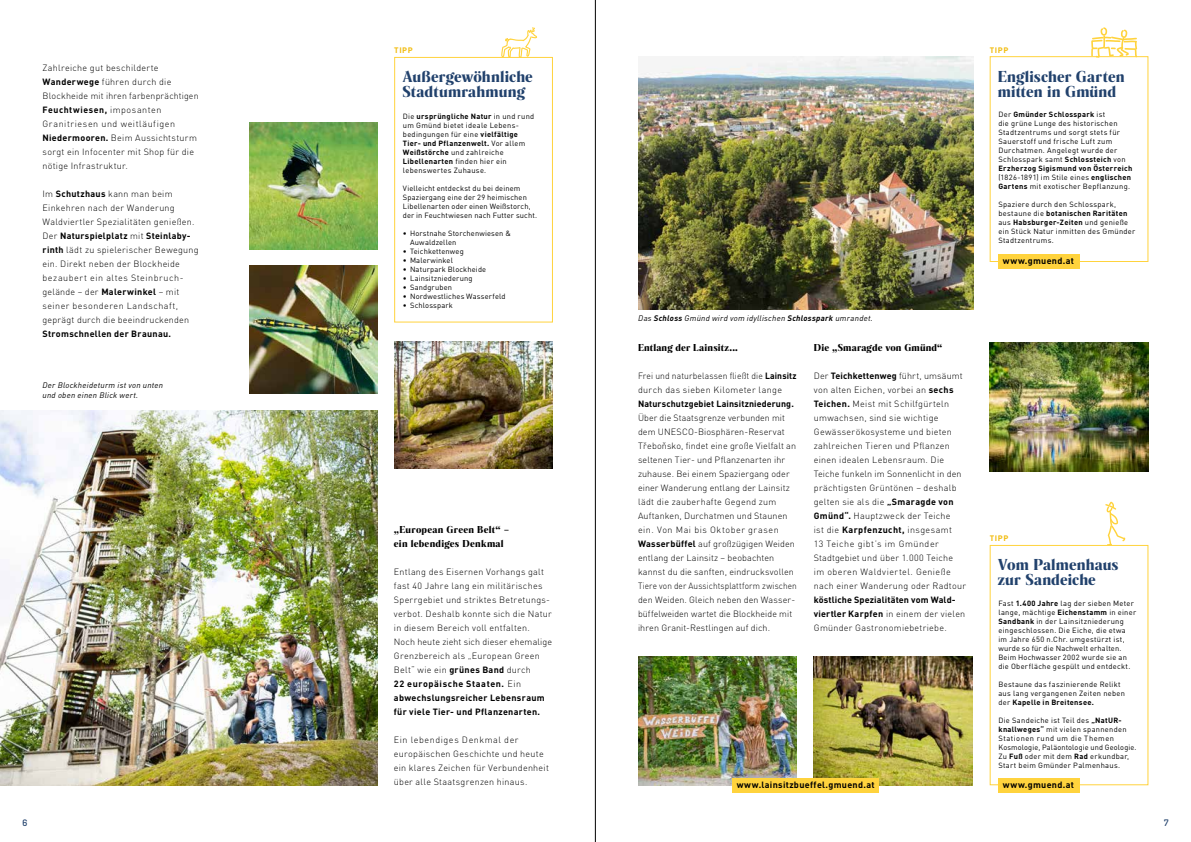
<style>
.page{position:relative;width:1191px;height:842px;background:#fff}
.page>*{position:absolute;margin:0;border:0;box-sizing:border-box;transform-origin:0 0}
.t1{font:900 15px/15px "Rando Display";letter-spacing:.005em;color:#21416c}
.t2{font:900 9.5px/14px "Rando Display";letter-spacing:.025em;color:#000}
.t3{font:300 9px/14px "DIN Pro";letter-spacing:.03em;color:#000}
.t4{font:300 9px/14px "DIN Pro";letter-spacing:.01em;color:#000}
.t5{font:700 9px "DIN Pro";letter-spacing:.03em;color:#000}
.t6{font:700 9px/14px "DIN Pro";letter-spacing:.01em;color:#000}
.t7{font:300 9px/14px "DIN Pro";letter-spacing:.03em;color:#000;scale:.95 1}
.t8{font:600 9px "Dosis";color:#21416c}
.t9{font:italic 8px/9.6px "DIN Pro";letter-spacing:.035em;color:#000}
.t10{font:700 7.9px "DIN Pro";letter-spacing:.08em;color:#f1bb0c}
.t11{font:7.5px/9px "DIN Pro";letter-spacing:.035em;color:#000}
.t12{font:7.5px "DIN Pro";letter-spacing:.015em;color:#000}
.s1{font-weight:700}
.s2{font-weight:300}
</style>
<div class="page">
<img style="left:638px;top:57px;width:335px;height:252px">
<img style="left:638px;top:656px;width:159px;height:129px">
<img style="left:814px;top:656px;width:158px;height:129px">
<img style="left:990px;top:343px;width:158px;height:129px">
<div style="left:989px;top:56px;width:159px;height:206px;border:1px solid #ffd33d"></div>
<svg style="left:1091px;top:27px;width:46px;height:31px"></svg>
<div style="left:998px;top:254px;width:82px;height:14px;background:#ffd33d"></div>
<div style="left:732px;top:778px;width:146px;height:14px;background:#ffd33d"></div>
<div style="left:989px;top:545px;width:159px;height:240px;border:1px solid #ffd33d"></div>
<div style="left:998px;top:778px;width:82px;height:14px;background:#ffd33d"></div>
<img style="left:0;top:410px;width:377px;height:375px">
<hr style="left:595px;top:0;width:1px;height:842px;background:#000">
<img style="left:249px;top:122px;width:128px;height:128px">
<img style="left:249px;top:266px;width:128px;height:127px">
<img style="left:394px;top:341px;width:159px;height:128px">
<div style="left:394px;top:57px;width:159px;height:266px;border:1px solid #ffd33d"></div>
<svg style="left:1105px;top:502px;width:20px;height:44px"></svg>
<svg style="left:501px;top:27px;width:36px;height:31px"></svg>
<p class="t3" style="left:43px;top:60px;width:158px">Zahlreiche gut beschilderte<br><span class="s1">Wanderwege</span> führen durch die<br>Blockheide mit ihren farbenprächtigen<br><span class="s1">Feuchtwiesen,</span> imposanten<br>Granitriesen und weitläufigen<br><span class="s1">Niedermooren.</span> Beim Aussichtsturm sorgt ein Infocenter mit Shop für die nötige Infrastruktur.</p>
<p class="t3" style="left:43px;top:186px;width:158px">Im <span class="s1">Schutzhaus</span> kann man beim Einkehren nach der Wanderung Waldviertler Spezialitäten genießen.<br>Der <span class="s1">Naturspielplatz</span> mit <span class="s1">Steinlaby&shy;rinth</span> lädt zu spielerischer Bewegung ein. Direkt neben der Blockheide bezaubert ein altes Steinbruch&shy;gelände – der <span class="s1">Malerwinkel</span> – mit seiner besonderen Landschaft, geprägt durch die beeindruckenden</p>
<p class="t5" style="left:43px;top:327px;width:130px">Stromschnellen der Braunau.</p>
<p class="t9" style="left:43px;top:380px;width:122px">Der Blockheideturm ist von unten und oben einen Blick wert.</p>
<p class="t10" style="left:394px;top:45px;width:20px">TIPP</p>
<h1 class="t1" style="left:402px;top:69px;width:132px">Außergewöhnliche<br>Stadtumrahmung</h1>
<p class="t11" style="left:403px;top:112px;width:133px">Die <span class="s1">ursprüngliche Natur</span> in und rund um Gmünd bietet ideale Lebens&shy;bedingungen für eine <span class="s1">vielfältige<br>Tier- und Pflanzenwelt.</span> Vor allem<br><span class="s1">Weißstörche</span> und zahlreiche<br><span class="s1">Libellenarten</span> finden hier ein lebenswertes Zuhause.</p>
<p class="t11" style="left:403px;top:184px;width:136px">Vielleicht entdeckst du bei deinem Spaziergang eine der 29 heimischen Libellenarten oder einen Weißstorch, der in Feuchtwiesen nach Futter sucht.</p>
<p class="t11" style="left:410px;top:229px;width:102px;text-indent:-7px">• Horstnahe Storchenwiesen &amp;<br>Auwaldzellen</p>
<p class="t12" style="left:403px;top:246px;width:62px">• Teichkettenweg</p>
<p class="t12" style="left:403px;top:255px;width:51px">• Malerwinkel</p>
<p class="t11" style="left:403px;top:265px;width:85px">• Naturpark Blockheide</p>
<p class="t11" style="left:403px;top:274px;width:71px">• Lainsitzniederung</p>
<p class="t11" style="left:403px;top:283px;width:51px">• Sandgruben</p>
<p class="t11" style="left:403px;top:292px;width:104px">• Nordwestliches Wasserfeld</p>
<p class="t11" style="left:403px;top:301px;width:52px">• Schlosspark</p>
<p class="t2" style="left:394px;top:522px;width:117px">„European Green Belt“ – ein lebendiges Denkmal</p>
<p class="t3" style="left:394px;top:564px;width:160px">Entlang des Eisernen Vorhangs galt fast 40 Jahre lang ein militärisches Sperrgebiet und striktes Betretungs&shy;verbot. Deshalb konnte sich die Natur in diesem Bereich voll entfalten.<br>Noch heute zieht sich dieser ehemalige Grenzbereich als „European Green Belt“ wie ein <span class="s1">grünes Band</span> durch<br><span class="s1">22 europäische Staaten.</span> Ein <span class="s1">abwechslungsreicher Lebensraum für viele Tier- und Pflanzenarten.</span></p>
<p class="t3" style="left:394px;top:732px;width:157px">Ein lebendiges Denkmal der europäischen Geschichte und heute ein klares Zeichen für Verbundenheit über alle Staatsgrenzen hinaus.</p>
<p class="t9" style="left:638px;top:313px;width:236px">Das <span class="s1">Schloss</span> Gmünd wird vom idyllischen <span class="s1">Schlosspark</span> umrandet.</p>
<p class="t2" style="left:638px;top:340px;width:101px">Entlang der Lainsitz...</p>
<p class="t7" style="left:638px;top:368px;width:168px">Frei und naturbelassen fließt die <span class="s1">Lainsitz </span>durch das sieben Kilometer lange</p>
<p class="t5" style="left:638px;top:397px;width:157px">Naturschutzgebiet Lainsitzniederung.</p>
<p class="t4" style="left:638px;top:410px;width:160px">Über die Staatsgrenze verbunden mit dem UNESCO-Biosphären-Reservat Třeboňsko, findet eine große Vielfalt an seltenen Tier- und Pflanzenarten ihr zuhause. Bei einem Spaziergang oder einer Wanderung entlang der Lainsitz lädt die zauberhafte Gegend zum Auftanken, Durchatmen und Staunen ein. Von Mai bis Oktober grasen <span class="s1">Wasserbüffel</span> auf großzügigen Weiden entlang der Lainsitz – beobachten kannst du die sanften, eindrucksvollen Tiere von der Aussichtsplattform zwischen den Weiden. Gleich neben den Wasser&shy;büffelweiden wartet die Blockheide mit ihren Granit-Restlingen auf dich.</p>
<p class="t2" style="left:814px;top:340px;width:130px">Die „Smaragde von Gmünd“</p>
<p class="t3" style="left:814px;top:368px;width:154px">Der <span class="s1">Teichkettenweg</span> führt, umsäumt von alten Eichen, vorbei an <span class="s1">sechs<br>Teichen.</span> Meist mit Schilfgürteln umwachsen, sind sie wichtige<br>Gewässerökosysteme und bieten zahlreichen Tieren und Pflanzen einen idealen Lebensraum. Die<br>Teiche funkeln im Sonnenlicht in den prächtigsten Grüntönen – deshalb gelten sie als die <span class="s1">„Smaragde von<br>Gmünd“.</span> Hauptzweck der Teiche<br>ist die <span class="s1">Karpfenzucht,</span> insgesamt<br>13 Teiche gibt’s im Gmünder<br>Stadtgebiet und über 1.000 Teiche<br>im oberen Waldviertel. Genieße nach einer Wanderung oder Radtour</p>
<p class="t6" style="left:814px;top:592px;width:153px">köstliche Spezialitäten vom Wald&shy;viertler Karpfen <span class="s2">in einem der vielen<br>Gmünder Gastronomiebetriebe.</span></p>
<p class="t5" style="left:736px;top:778px;width:139px">www.lainsitzbueffel.gmuend.at</p>
<p class="t10" style="left:989px;top:44px;width:20px">TIPP</p>
<h1 class="t1" style="left:998px;top:68px;width:128px">Englischer Garten mitten in Gmünd</h1>
<p class="t11" style="left:998px;top:110px;width:135px">Der <span class="s1">Gmünder Schlosspark</span> ist<br>die grüne Lunge des historischen Stadtzentrums und sorgt stets für Sauerstoff und frische Luft zum Durchatmen. Angelegt wurde der Schlosspark samt <span class="s1">Schlossteich</span> von <span class="s1">Erzherzog Sigismund von Österreich </span>(1826-1891) im Stile eines <span class="s1">englischen Gartens</span> mit exotischer Bepflanzung.</p>
<p class="t11" style="left:998px;top:200px;width:138px">Spaziere durch den Schlosspark, bestaune die <span class="s1">botanischen Raritäten </span>aus <span class="s1">Habsburger-Zeiten</span> und genieße ein Stück Natur inmitten des Gmünder<br>Stadtzentrums.</p>
<p class="t5" style="left:1003px;top:254px;width:73px">www.gmuend.at</p>
<p class="t10" style="left:989px;top:533px;width:20px">TIPP</p>
<h1 class="t1" style="left:998px;top:557px;width:122px">Vom Palmenhaus zur Sandeiche</h1>
<p class="t11" style="left:998px;top:598px;width:139px">Fast <span class="s1">1.400 Jahre</span> lag der sieben Meter lange, mächtige <span class="s1">Eichenstamm</span> in einer <span class="s1">Sandbank</span> in der Lainsitzniederung eingeschlossen. Die Eiche, die etwa im Jahre 650 n.Chr. umgestürzt ist, wurde so für die Nachwelt erhalten.<br>Beim Hochwasser 2002 wurde sie an die Oberfläche gespült und entdeckt.</p>
<p class="t11" style="left:998px;top:679px;width:128px">Bestaune das faszinierende Relikt aus lang vergangenen Zeiten neben der <span class="s1">Kapelle in Breitensee.</span></p>
<p class="t11" style="left:998px;top:715px;width:139px">Die Sandeiche ist Teil des <span class="s1">„NatUR&shy;knallweges“</span> mit vielen spannenden Stationen rund um die Themen Kosmologie, Paläontologie und Geologie.<br>Zu <span class="s1">Fuß</span> oder mit dem <span class="s1">Rad</span> erkundbar, Start beim Gmünder Palmenhaus.</p>
<p class="t5" style="left:1003px;top:778px;width:73px">www.gmuend.at</p>
<p class="t8" style="left:23px;top:817px;width:6px">6</p>
<p class="t8" style="left:1164px;top:817px;width:6px">7</p>
</div>
